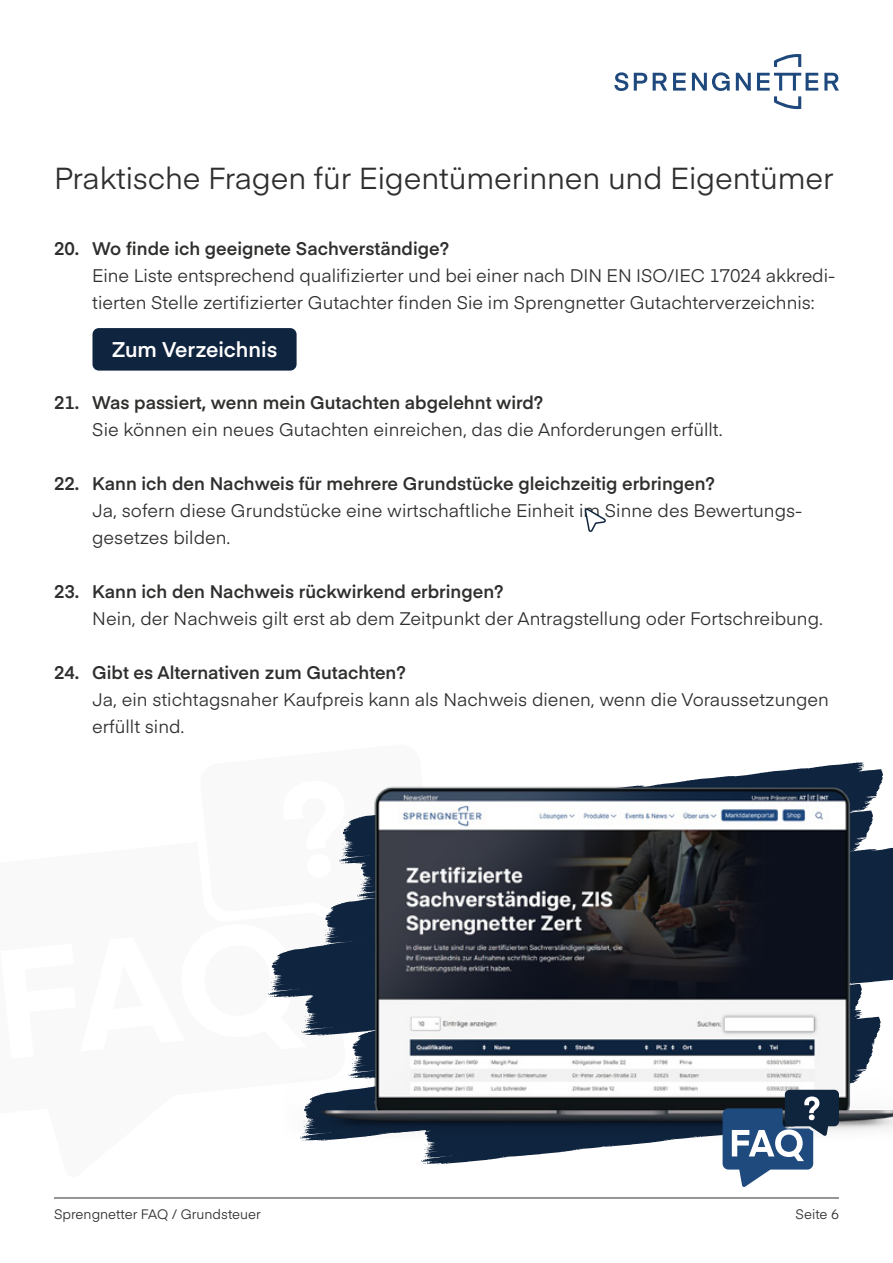
<style>
.page{position:relative;width:893px;height:1263px;background:#fff}
.page>*{position:absolute;margin:0;border:0;box-sizing:border-box;transform-origin:0 0}
.t1{font:30px "Eina 01";letter-spacing:-.005em;color:#2f2f2e}
.t2{font:600 21px "Eina 01";color:#fff}
.t3{font:18px/27px "Eina 01";color:#2f2f2e}
.t4{font:600 18px "Eina 01";color:#2f2f2e}
.t5{font:13.5px "Eina 01";color:#2f2f2e}
</style>
<div class="page">
<hr style="left:54px;top:1197px;width:785px;height:1px;background:#2f2f2e">
<svg style="left:614px;top:54px;width:225px;height:55px"></svg>
<div style="left:92px;top:328px;width:205px;height:43px;background:#0f243e;border-radius:6px"></div>
<svg style="left:584px;top:508px;width:22px;height:24px"></svg>
<svg style="left:267px;top:762px;width:626px;height:425px"></svg>
<h1 class="t1" style="left:54px;top:156px;width:781px">Praktische Fragen für Eigentümerinnen und Eigentümer</h1>
<p class="t4" style="left:54px;top:235px;width:397px">20. Wo finde ich geeignete Sachverständige?</p>
<p class="t3" style="left:92px;top:261px;width:744px">Eine Liste entsprechend qualifizierter und bei einer nach DIN EN ISO/IEC 17024 akkredi&shy;tierten Stelle zertifizierter Gutachter finden Sie im Sprengnetter Gutachterverzeichnis:</p>
<p class="t2" style="left:112px;top:334px;width:167px">Zum Verzeichnis</p>
<p class="t4" style="left:54px;top:389px;width:491px">21. Was passiert, wenn mein Gutachten abgelehnt wird?</p>
<p class="t3" style="left:92px;top:415px;width:632px">Sie können ein neues Gutachten einreichen, das die Anforderungen erfüllt.</p>
<p class="t4" style="left:54px;top:470px;width:663px">22. Kann ich den Nachweis für mehrere Grundstücke gleichzeitig erbringen?</p>
<p class="t3" style="left:92px;top:496px;width:711px">Ja, sofern diese Grundstücke eine wirtschaftliche Einheit im Sinne des Bewertungs&shy;gesetzes bilden.</p>
<p class="t4" style="left:54px;top:578px;width:451px">23. Kann ich den Nachweis rückwirkend erbringen?</p>
<p class="t3" style="left:92px;top:604px;width:732px">Nein, der Nachweis gilt erst ab dem Zeitpunkt der Antragstellung oder Fortschreibung.</p>
<p class="t4" style="left:54px;top:659px;width:353px">24. Gibt es Alternativen zum Gutachten?</p>
<p class="t3" style="left:92px;top:685px;width:738px">Ja, ein stichtagsnaher Kaufpreis kann als Nachweis dienen, wenn die Voraussetzungen erfüllt sind.</p>
<p class="t5" style="left:54px;top:1204px;width:209px">Sprengnetter FAQ / Grundsteuer</p>
<p class="t5" style="left:795px;top:1204px;width:45px">Seite 6</p>
</div>
